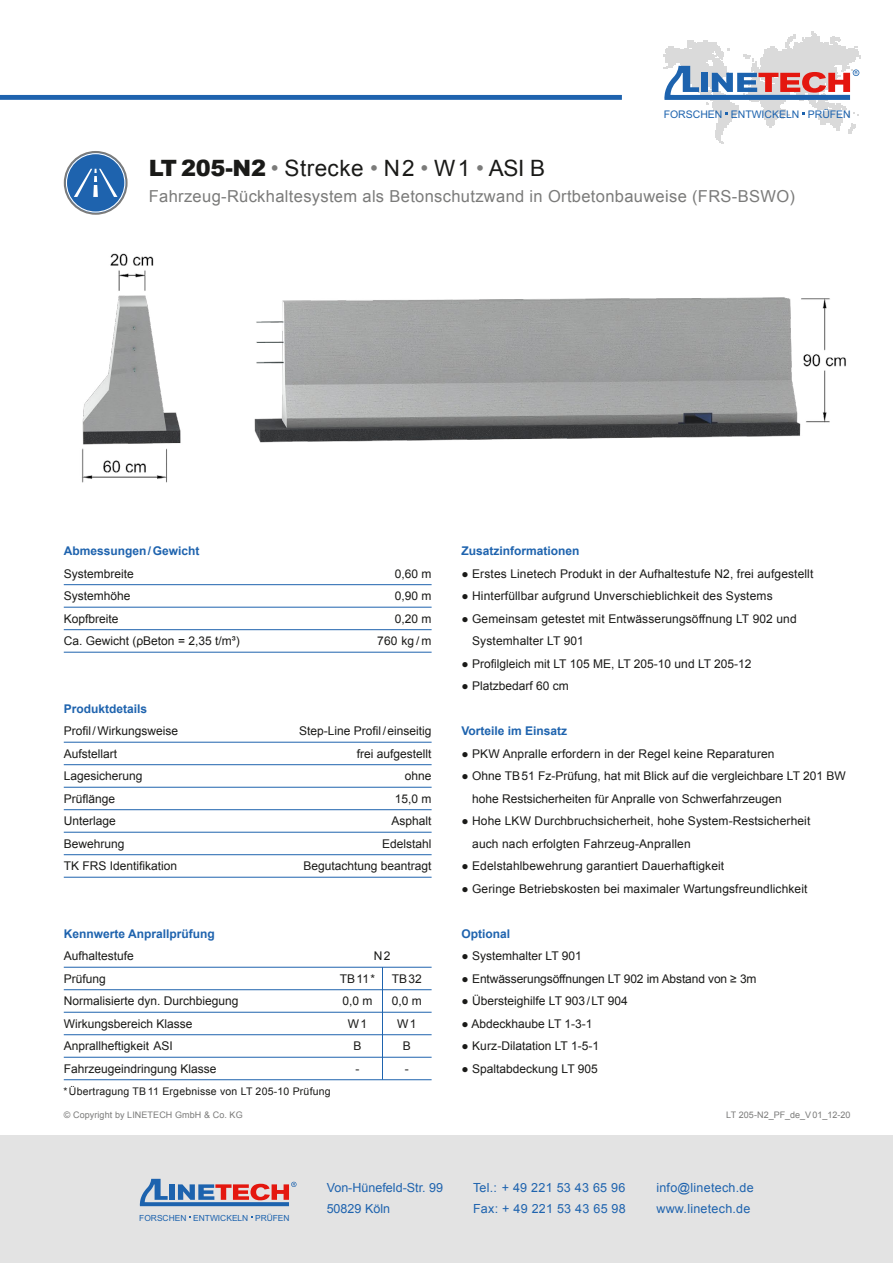
<style>
.page{position:relative;width:893px;height:1263px;background:#fff}
.page>*{position:absolute;margin:0;border:0;box-sizing:border-box;transform-origin:0 0}
.t1{font:22.5px "Arial";letter-spacing:.02em;color:#1a1a18}
.t2{font:16.5px "Arial";letter-spacing:.02em;color:#7b7b7a}
.t3{font:12.6px/21.5px "Arial";letter-spacing:.02em;color:#1e63ae}
.t4{font:12.6px/21.5px "Arial";color:#1e63ae}
.t5{font:12px/22.5px "Arial";color:#1a1a18}
.t6{font:700 12px "Arial";color:#1e63ae}
.t7{font:10.5px "Arial";letter-spacing:.02em;color:#1a1a18}
.t8{font:10.5px "Arial";color:#1d63ae}
.t9{font:9px "Arial";letter-spacing:.01em;color:#7b7b7a}
.t10{font:8.4px "Arial";color:#1d63ae}
.s1{font-weight:900}
.s2{color:#7b7b7a}
</style>
<div class="page">
<div style="left:0;top:1135px;width:893px;height:128px;background:#e3e3e3"></div>
<svg style="left:140px;top:1179px;width:157px;height:27px"></svg>
<svg style="left:664px;top:32px;width:196px;height:112px"></svg>
<div style="left:0;top:95px;width:622px;height:5px;background:#1e63ae"></div>
<hr style="left:382px;top:967px;width:1px;height:112px;background:#1e63ae">
<hr style="left:64px;top:607px;width:368px;height:1px;background:#1e63ae">
<hr style="left:64px;top:584px;width:368px;height:1px;background:#1e63ae">
<hr style="left:64px;top:629px;width:368px;height:1px;background:#1e63ae">
<hr style="left:64px;top:652px;width:368px;height:1px;background:#1e63ae">
<hr style="left:64px;top:742px;width:368px;height:1px;background:#1e63ae">
<hr style="left:64px;top:764px;width:368px;height:1px;background:#1e63ae">
<hr style="left:64px;top:809px;width:368px;height:1px;background:#1e63ae">
<hr style="left:64px;top:832px;width:368px;height:1px;background:#1e63ae">
<hr style="left:64px;top:854px;width:368px;height:1px;background:#1e63ae">
<hr style="left:64px;top:877px;width:368px;height:1px;background:#1e63ae">
<hr style="left:64px;top:787px;width:368px;height:1px;background:#1e63ae">
<hr style="left:64px;top:967px;width:368px;height:1px;background:#1e63ae">
<hr style="left:64px;top:989px;width:368px;height:1px;background:#1e63ae">
<hr style="left:64px;top:1012px;width:368px;height:1px;background:#1e63ae">
<hr style="left:64px;top:1034px;width:368px;height:1px;background:#1e63ae">
<hr style="left:64px;top:1057px;width:368px;height:1px;background:#1e63ae">
<hr style="left:64px;top:1079px;width:368px;height:1px;background:#1e63ae">
<svg style="left:65px;top:152px;width:62px;height:62px;background:#3771b1"></svg>
<div style="left:64px;top:151px;width:64px;height:64px;border:2px solid #7b7b7a;border-radius:50%"></div>
<div style="left:66px;top:153px;width:59px;height:60px;border:1px solid #fff;border-radius:50%"></div>
<svg style="left:74px;top:169px;width:44px;height:28px"></svg>
<img style="left:81px;top:253px;width:765px;height:230px">
<h1 class="t1" style="left:149px;top:153px;width:398px"><span class="s1">LT 205-N2</span> <span class="s2">•</span> Strecke <span class="s2">•</span> N2 <span class="s2">•</span> W1 <span class="s2">•</span> ASI B</h1>
<p class="t8" style="left:664px;top:107px;width:189px">FORSCHEN ENTWICKELN PRÜFEN</p>
<h2 class="t2" style="left:149px;top:186px;width:648px">Fahrzeug-Rückhaltesystem als Betonschutzwand in Ortbetonbauweise (FRS-BSWO)</h2>
<p class="t6" style="left:64px;top:543px;width:137px">Abmessungen/Gewicht</p>
<p class="t5" style="left:64px;top:562px;width:177px">Systembreite<br>Systemhöhe<br>Kopfbreite<br>Ca. Gewicht (ρBeton = 2,35 t/m³)</p>
<p class="t6" style="left:64px;top:701px;width:85px">Produktdetails</p>
<p class="t5" style="left:64px;top:720px;width:116px">Profil/Wirkungsweise<br>Aufstellart<br>Lagesicherung<br>Prüflänge<br>Unterlage<br>Bewehrung<br>TK FRS Identifikation</p>
<p class="t6" style="left:64px;top:926px;width:152px">Kennwerte Anprallprüfung</p>
<p class="t5" style="left:64px;top:945px;width:176px">Aufhaltestufe<br>Prüfung<br>Normalisierte dyn. Durchbiegung<br>Wirkungsbereich Klasse<br>Anprallheftigkeit ASI<br>Fahrzeugeindringung Klasse</p>
<p class="t5" style="left:377px;top:562px;width:56px;text-align:right">0,60 m<br>0,90 m<br>0,20 m<br>760 kg / m</p>
<p class="t5" style="left:299px;top:720px;width:134px;text-align:right">Step-Line Profil/einseitig frei aufgestellt<br>ohne<br>15,0 m<br>Asphalt<br>Edelstahl<br>Begutachtung beantragt</p>
<p class="t5" style="left:374px;top:945px;width:18px">N2</p>
<p class="t5" style="left:340px;top:967px;width:37px;text-align:center">TB11*<br>0,0 m<br>W1<br>B<br>-</p>
<p class="t5" style="left:392px;top:967px;width:32px;text-align:center">TB32<br>0,0 m<br>W1<br>B<br>-</p>
<p class="t7" style="left:63px;top:1085px;width:269px">* Übertragung TB11 Ergebnisse von LT 205-10 Prüfung</p>
<p class="t9" style="left:64px;top:1109px;width:180px">© Copyright by LINETECH GmbH &amp; Co. KG</p>
<p class="t6" style="left:461px;top:543px;width:120px">Zusatzinformationen</p>
<p class="t5" style="left:461px;top:562px;width:354px">● Erstes Linetech Produkt in der Aufhaltestufe N2, frei aufgestellt</p>
<p class="t5" style="left:461px;top:585px;width:313px">● Hinterfüllbar aufgrund Unverschieblichkeit des Systems</p>
<p class="t5" style="left:472px;top:607px;width:326px;text-indent:-11px">● Gemeinsam getestet mit Entwässerungsöffnung LT 902 und<br>Systemhalter LT 901</p>
<p class="t5" style="left:461px;top:652px;width:292px">● Profilgleich mit LT 105 ME, LT 205-10 und LT 205-12</p>
<p class="t5" style="left:461px;top:675px;width:109px">● Platzbedarf 60 cm</p>
<p class="t6" style="left:461px;top:723px;width:107px">Vorteile im Einsatz</p>
<p class="t5" style="left:461px;top:742px;width:315px">● PKW Anpralle erfordern in der Regel keine Reparaturen</p>
<p class="t5" style="left:472px;top:765px;width:375px;text-indent:-11px">● Ohne TB51 Fz-Prüfung, hat mit Blick auf die vergleichbare LT 201 BW hohe Restsicherheiten für Anpralle von Schwerfahrzeugen</p>
<p class="t5" style="left:472px;top:810px;width:340px;text-indent:-11px">● Hohe LKW Durchbruchsicherheit, hohe System-Restsicherheit auch nach erfolgten Fahrzeug-Anprallen</p>
<p class="t5" style="left:461px;top:855px;width:264px">● Edelstahlbewehrung garantiert Dauerhaftigkeit</p>
<p class="t5" style="left:461px;top:877px;width:348px">● Geringe Betriebskosten bei maximaler Wartungsfreundlichkeit</p>
<p class="t6" style="left:461px;top:926px;width:50px">Optional</p>
<p class="t5" style="left:461px;top:945px;width:122px">● Systemhalter LT 901</p>
<p class="t5" style="left:461px;top:967px;width:297px">● Entwässerungsöffnungen LT 902 im Abstand von ≥ 3m</p>
<p class="t5" style="left:461px;top:990px;width:168px">● Übersteighilfe LT 903/LT 904</p>
<p class="t5" style="left:461px;top:1012px;width:133px">● Abdeckhaube LT 1-3-1</p>
<p class="t5" style="left:461px;top:1035px;width:139px">● Kurz-Dilatation LT 1-5-1</p>
<p class="t5" style="left:461px;top:1057px;width:138px">● Spaltabdeckung LT 905</p>
<p class="t9" style="left:726px;top:1109px;width:126px">LT 205-N2_PF_de_V01_12-20</p>
<p class="t10" style="left:139px;top:1212px;width:152px">FORSCHEN ENTWICKELN PRÜFEN</p>
<p class="t4" style="left:327px;top:1177px;width:118px">Von-Hünefeld-Str. 99<br>50829 Köln</p>
<p class="t3" style="left:473px;top:1177px;width:154px">Tel.: + 49 221 53 43 65 96<br>Fax: + 49 221 53 43 65 98</p>
<p class="t3" style="left:656px;top:1177px;width:99px">info@linetech.de www.linetech.de</p>
</div>
